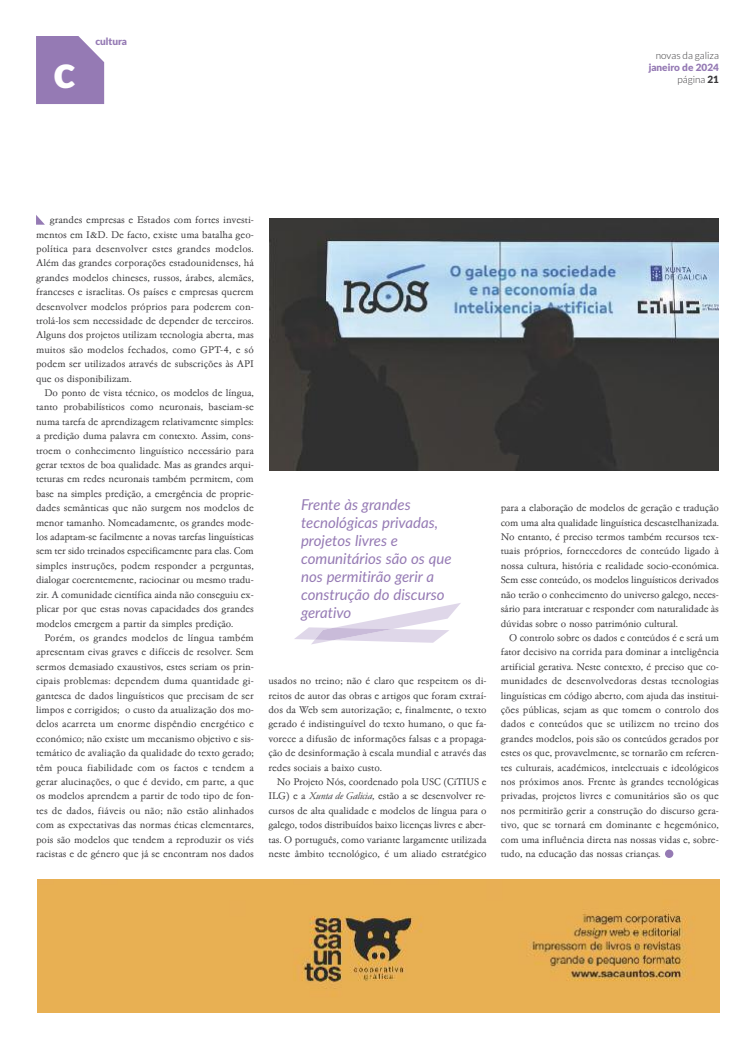
<style>
.page{position:relative;width:755px;height:1049px;background:#fff}
.page>*{position:absolute;margin:0;border:0;box-sizing:border-box;transform-origin:0 0}
.t1{font:900 45px "Lato";color:#fff}
.t2{font:italic 15px/18px "Lato";color:#957ab4}
.t3{font:300 10px/14.4px "Garamond No 4 TOT";color:#39383a;text-align:justify}
.t4{font:900 10px/12px "Lato";color:#957ab4;text-align:right}
.t5{font:300 10px "Lato";color:#39383a}
.s1{font-weight:300;color:#39383a}
.s2{color:#39383a}
.s3{font-style:italic}
</style>
<div class="page">
<svg style="left:36px;top:36px;width:68px;height:68px"></svg>
<svg style="left:36px;top:215px;width:9px;height:10px"></svg>
<svg style="left:664px;top:849px;width:9px;height:9px"></svg>
<img style="left:269px;top:218px;width:449px;height:252px">
<img style="left:37px;top:879px;width:681px;height:133px">
<svg style="left:294px;top:603px;width:166px;height:41px"></svg>
<h1 class="t1" style="left:53px;top:46px;width:23px">c</h1>
<p class="t4" style="left:95px;top:36px;width:33px">cultura</p>
<p class="t5" style="left:655px;top:49px;width:64px">novas da galiza</p>
<p class="t4" style="left:648px;top:61px;width:72px">janeiro de 2024 <span class="s1">página</span> <span class="s2">21</span></p>
<p class="t3" style="left:36px;top:213px;width:219px;text-indent:14px">grandes empresas e Estados com fortes investi&shy;mentos em I&amp;D. De facto, existe uma batalha geo&shy;política para desenvolver estes grandes modelos.<br>Além das grandes corporações estadounidenses, há grandes modelos chineses, russos, árabes, alemães, franceses e israelitas. Os países e empresas querem desenvolver modelos próprios para poderem con&shy;trolá-los sem necessidade de depender de terceiros.<br>Alguns dos projetos utilizam tecnologia aberta, mas muitos são modelos fechados, como GPT-4, e só podem ser utilizados através de subscrições às API que os disponibilizam.</p>
<p class="t3" style="left:36px;top:385px;width:219px;text-indent:9px">Do ponto de vista técnico, os modelos de língua, tanto probabilísticos como neuronais, baseiam-se numa tarefa de aprendizagem relativamente simples: a predição duma palavra em contexto. Assim, cons&shy;troem o conhecimento linguístico necessário para gerar textos de boa qualidade. Mas as grandes arqui&shy;teturas em redes neuronais também permitem, com base na simples predição, a emergência de proprie&shy;dades semânticas que não surgem nos modelos de menor tamanho. Nomeadamente, os grandes mode&shy;los adaptam-se facilmente a novas tarefas linguísticas sem ter sido treinados especificamente para elas. Com simples instruções, podem responder a perguntas, dialogar coerentemente, raciocinar ou mesmo tradu&shy;zir. A comunidade científica ainda não conseguiu ex&shy;plicar por que estas novas capacidades dos grandes modelos emergem a partir da simples predição.</p>
<p class="t3" style="left:36px;top:630px;width:219px;text-indent:9px">Porém, os grandes modelos de língua também apresentam eivas graves e difíceis de resolver. Sem sermos demasiado exaustivos, estes seriam os prin&shy;cipais problemas: dependem duma quantidade gi&shy;gantesca de dados linguísticos que precisam de ser limpos e corrigidos; o custo da atualização dos mo&shy;delos acarreta um enorme dispêndio energético e económico; não existe um mecanismo objetivo e sis&shy;temático de avaliação da qualidade do texto gerado; têm pouca fiabilidade com os factos e tendem a gerar alucinações, o que é devido, em parte, a que os modelos aprendem a partir de todo tipo de fon&shy;tes de dados, fiáveis ou não; não estão alinhados com as expectativas das normas éticas elementares, pois são modelos que tendem a reproduzir os viés racistas e de género que já se encontram nos dados</p>
<h2 class="t2" style="left:301px;top:496px;width:152px">Frente às grandes tecnológicas privadas, projetos livres e comunitários são os que nos permitirão gerir a construção do discurso gerativo</h2>
<p class="t3" style="left:268px;top:673px;width:219px">usados no treino; não é claro que respeitem os di&shy;reitos de autor das obras e artigos que foram extraí&shy;dos da Web sem autorização; e, finalmente, o texto gerado é indistinguível do texto humano, o que fa&shy;vorece a difusão de informações falsas e a propaga&shy;ção de desinformação à escala mundial e através das redes sociais a baixo custo.</p>
<p class="t3" style="left:268px;top:774px;width:219px;text-indent:9px">No Projeto Nós, coordenado pola USC (CiTIUS e ILG) e a <span class="s3">Xunta de Galicia</span>, estão a se desenvolver re&shy;cursos de alta qualidade e modelos de língua para o galego, todos distribuídos baixo licenças livres e aber&shy;tas. O português, como variante largamente utilizada neste âmbito tecnológico, é um aliado estratégico</p>
<p class="t3" style="left:500px;top:501px;width:219px">para a elaboração de modelos de geração e tradução com uma alta qualidade linguística descastelhanizada.<br>No entanto, é preciso termos também recursos tex&shy;tuais próprios, fornecedores de conteúdo ligado à nossa cultura, história e realidade socio-económica.<br>Sem esse conteúdo, os modelos linguísticos derivados não terão o conhecimento do universo galego, neces&shy;sário para interatuar e responder com naturalidade às dúvidas sobre o nosso património cultural.</p>
<p class="t3" style="left:500px;top:630px;width:219px;text-indent:9px">O controlo sobre os dados e conteúdos é e será um fator decisivo na corrida para dominar a inteligência artificial gerativa. Neste contexto, é preciso que co&shy;munidades de desenvolvedoras destas tecnologias linguísticas em código aberto, com ajuda das institui&shy;ções públicas, sejam as que tomem o controlo dos dados e conteúdos que se utilizem no treino dos grandes modelos, pois são os conteúdos gerados por estes os que, provavelmente, se tornarão em referen&shy;tes culturais, académicos, intelectuais e ideológicos nos próximos anos. Frente às grandes tecnológicas privadas, projetos livres e comunitários são os que nos permitirão gerir a construção do discurso gera&shy;tivo, que se tornará em dominante e hegemónico, com uma influência direta nas nossas vidas e, sobre&shy;tudo, na educação das nossas crianças.</p>
</div>
